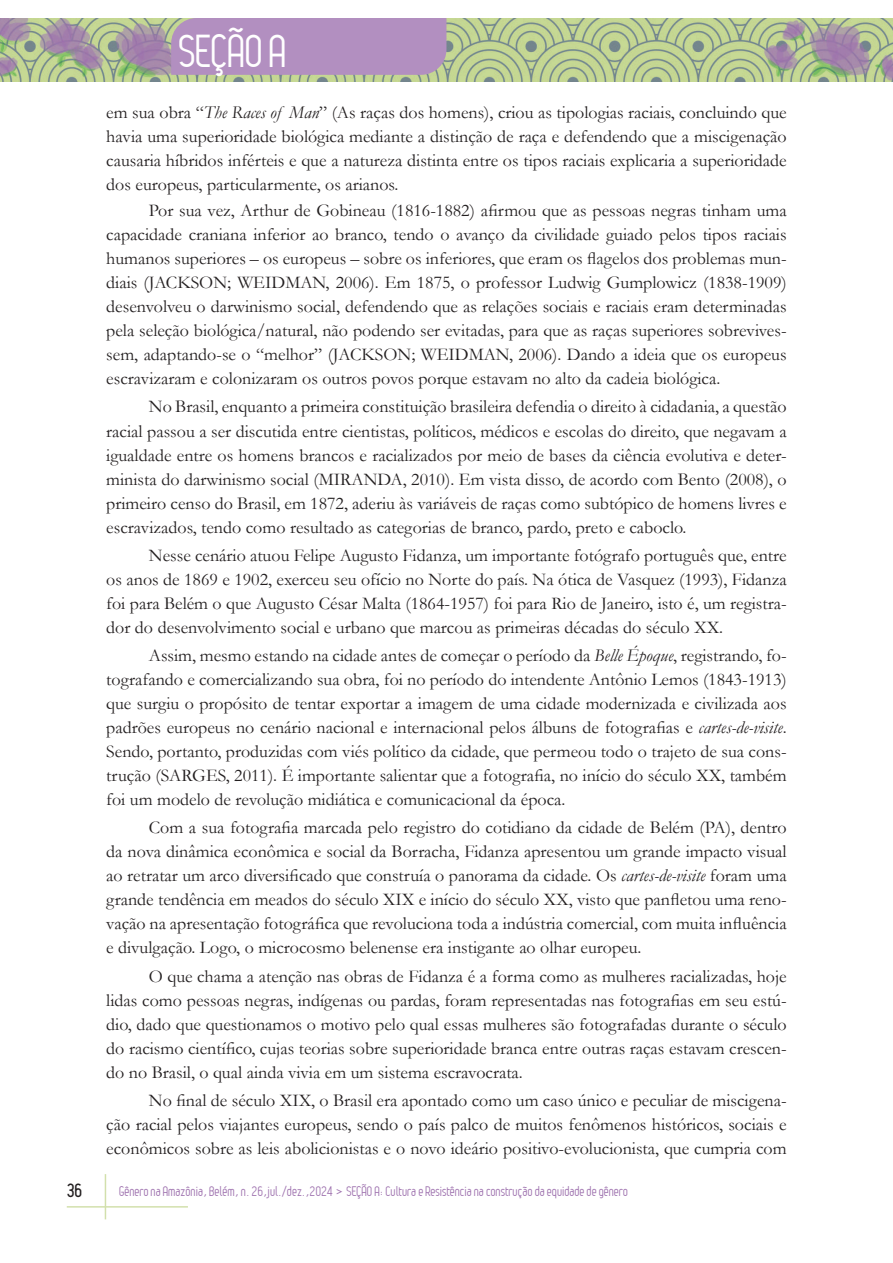
<style>
.page{position:relative;width:893px;height:1263px;background:#fff}
.page>*{position:absolute;margin:0;border:0;box-sizing:border-box;transform-origin:0 0}
.t1{font:45px "Leger";letter-spacing:-.01em;color:#fff}
.Texto{font:18px/24px "Garamond";color:#231f20;text-align:justify}
.t2{font:700 18px "Leger";color:#231f20}
.t3{font:13.5px "Leger";color:#9f73af}
.s1{font-style:italic}
</style>
<div class="page">
<hr style="left:105px;top:1174px;width:1px;height:45px;background:#d2e0ac">
<hr style="left:67px;top:1206px;width:121px;height:1px;background:#d2e0ac">
<img style="left:0;top:18px;width:893px;height:64px">
<div style="left:171px;top:18px;width:275px;height:57px;background:#b28fc0"></div>
<h1 class="t1" style="left:179px;top:26px;width:110px">SEÇÃO A</h1>
<p class="Texto" style="left:106px;top:100px;width:682px">em sua obra “<span class="s1">The Races of Man</span>” (As raças dos homens), criou as tipologias raciais, concluindo que havia uma superioridade biológica mediante a distinção de raça e defendendo que a miscigenação causaria híbridos inférteis e que a natureza distinta entre os tipos raciais explicaria a superioridade dos europeus, particularmente, os arianos.</p>
<p class="Texto" style="left:106px;top:198px;width:682px;text-indent:43px">Por sua vez, Arthur de Gobineau (1816-1882) afirmou que as pessoas negras tinham uma capacidade craniana inferior ao branco, tendo o avanço da civilidade guiado pelos tipos raciais humanos superiores – os europeus – sobre os inferiores, que eram os flagelos dos problemas mun&shy;diais (JACKSON; WEIDMAN, 2006). Em 1875, o professor Ludwig Gumplowicz (1838-1909) desenvolveu o darwinismo social, defendendo que as relações sociais e raciais eram determinadas pela seleção biológica/natural, não podendo ser evitadas, para que as raças superiores sobrevives&shy;sem, adaptando-se o “melhor” (JACKSON; WEIDMAN, 2006). Dando a ideia que os europeus escravizaram e colonizaram os outros povos porque estavam no alto da cadeia biológica.</p>
<p class="Texto" style="left:106px;top:394px;width:682px;text-indent:43px">No Brasil, enquanto a primeira constituição brasileira defendia o direito à cidadania, a questão racial passou a ser discutida entre cientistas, políticos, médicos e escolas do direito, que negavam a igualdade entre os homens brancos e racializados por meio de bases da ciência evolutiva e deter&shy;minista do darwinismo social (MIRANDA, 2010). Em vista disso, de acordo com Bento (2008), o primeiro censo do Brasil, em 1872, aderiu às variáveis de raças como subtópico de homens livres e escravizados, tendo como resultado as categorias de branco, pardo, preto e caboclo.</p>
<p class="Texto" style="left:106px;top:543px;width:682px;text-indent:43px">Nesse cenário atuou Felipe Augusto Fidanza, um importante fotógrafo português que, entre os anos de 1869 e 1902, exerceu seu ofício no Norte do país. Na ótica de Vasquez (1993), Fidanza foi para Belém o que Augusto César Malta (1864-1957) foi para Rio de Janeiro, isto é, um registra&shy;dor do desenvolvimento social e urbano que marcou as primeiras décadas do século XX.</p>
<p class="Texto" style="left:106px;top:643px;width:682px;text-indent:43px">Assim, mesmo estando na cidade antes de começar o período da <span class="s1">Belle Époque</span>, registrando, fo&shy;tografando e comercializando sua obra, foi no período do intendente Antônio Lemos (1843-1913) que surgiu o propósito de tentar exportar a imagem de uma cidade modernizada e civilizada aos padrões europeus no cenário nacional e internacional pelos álbuns de fotografias e <span class="s1">cartes-de-visite</span>.<br>Sendo, portanto, produzidas com viés político da cidade, que permeou todo o trajeto de sua cons&shy;trução (SARGES, 2011). É importante salientar que a fotografia, no início do século XX, também foi um modelo de revolução midiática e comunicacional da época.</p>
<p class="Texto" style="left:106px;top:815px;width:682px;text-indent:43px">Com a sua fotografia marcada pelo registro do cotidiano da cidade de Belém (PA), dentro da nova dinâmica econômica e social da Borracha, Fidanza apresentou um grande impacto visual ao retratar um arco diversificado que construía o panorama da cidade. Os <span class="s1">cartes-de-visite</span> foram uma grande tendência em meados do século XIX e início do século XX, visto que panfletou uma reno&shy;vação na apresentação fotográfica que revoluciona toda a indústria comercial, com muita influência e divulgação. Logo, o microcosmo belenense era instigante ao olhar europeu.</p>
<p class="Texto" style="left:106px;top:963px;width:682px;text-indent:43px">O que chama a atenção nas obras de Fidanza é a forma como as mulheres racializadas, hoje lidas como pessoas negras, indígenas ou pardas, foram representadas nas fotografias em seu estú&shy;dio, dado que questionamos o motivo pelo qual essas mulheres são fotografadas durante o século do racismo científico, cujas teorias sobre superioridade branca entre outras raças estavam crescen&shy;do no Brasil, o qual ainda vivia em um sistema escravocrata.</p>
<p class="Texto" style="left:106px;top:1088px;width:682px;text-indent:43px">No final de século XIX, o Brasil era apontado como um caso único e peculiar de miscigena&shy;ção racial pelos viajantes europeus, sendo o país palco de muitos fenômenos históricos, sociais e econômicos sobre as leis abolicionistas e o novo ideário positivo-evolucionista, que cumpria com</p>
<p class="t2" style="left:67px;top:1180px;width:17px">36</p>
<p class="t3" style="left:119px;top:1183px;width:510px">Gênero na Amazônia, Belém, n. 26,jul./dez.,2024 &gt; SEÇÃO A: Cultura e Resistência na construção da equidade de gênero</p>
</div>
